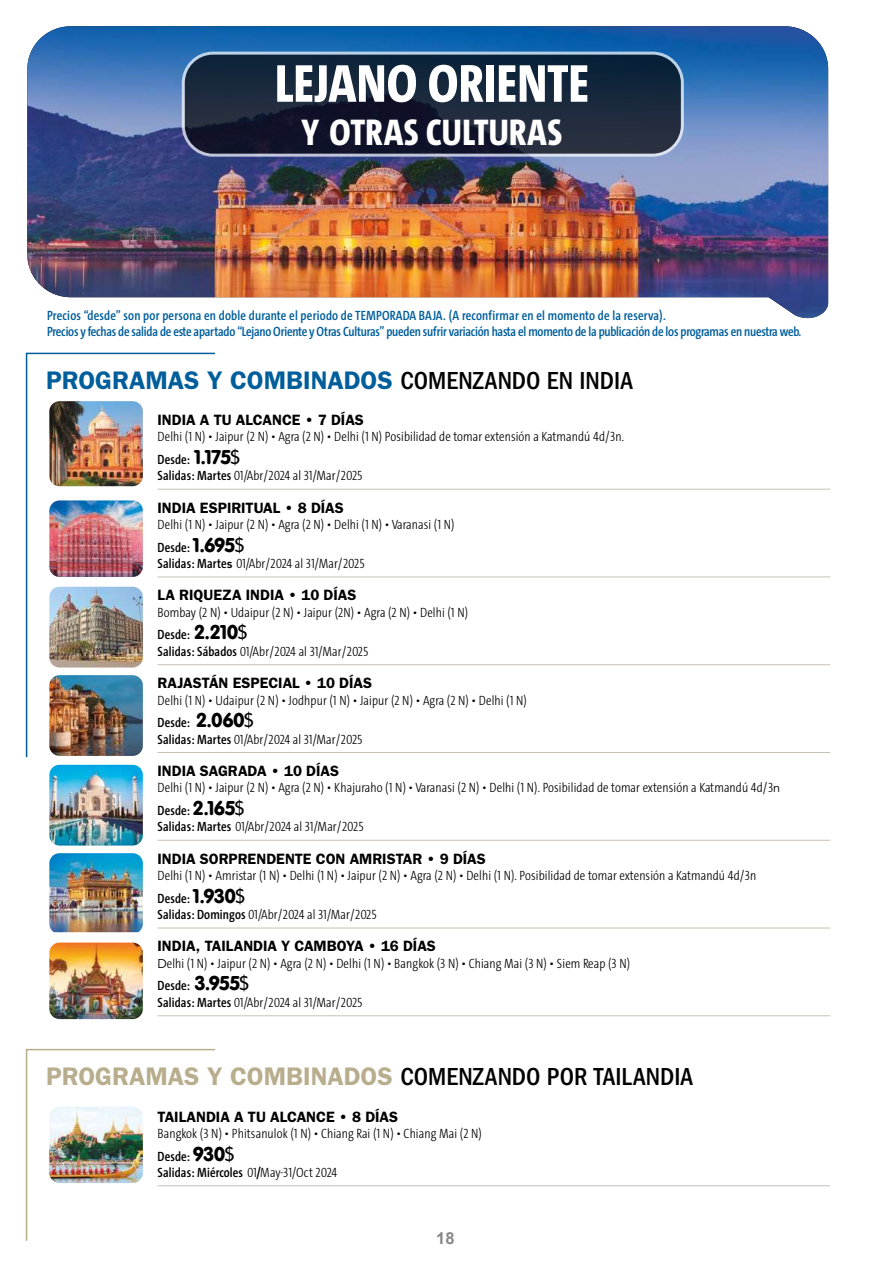
<style>
.page{position:relative;width:893px;height:1263px;background:#fff}
.page>*{position:absolute;margin:0;border:0;box-sizing:border-box;transform-origin:0 0}
.t1{font:800 54px "The Sans Cd LF8";letter-spacing:.01em;color:#fff}
.t2{font:800 37.5px "The Sans Cd LF8";letter-spacing:.015em;color:#fff}
.t3{font:500 condensed 25.5px "ITC Franklin Gothic Std";color:#020203}
.t4{font:600 25.5px "ITC Franklin Gothic Std";color:#005e9b}
.t5{font:700 16.5px "Arial";color:#878787}
.t6{font:600 15px "ITC Franklin Gothic Std";letter-spacing:-.005em;color:#000}
.t7{font:300 13.5px "The Sans Cd LF3";letter-spacing:.01em;color:#000}
.t8{font:600 13.5px/16.5px "The Sans Cd LF6";letter-spacing:-.015em;color:#005e9b}
.t9{font:600 13.5px/16.2px "The Sans Cd LF6";letter-spacing:.01em;color:#000}
.s1{font-weight:500;font-stretch:condensed;color:#020203}
.s2{font-family:"VAG Rundschrift D";font-weight:400;font-size:21px}
.s3{font-family:"VAG Rundschrift D";font-weight:300;font-size:21px}
.s4{font-family:"The Sans Cd LF6";font-weight:600}
.s5{font-family:"Avenir LT Std";font-weight:800;font-size:12.75px}
.s6{font-family:"Avenir LT Std";font-weight:400;font-size:12.75px}
.s7{font-weight:600;font-stretch:normal;color:#b8ae8d}
.s8{font-family:"The Sans Cd LF3";font-weight:300}
</style>
<div class="page">
<img style="left:27px;top:26px;width:801px;height:292px">
<hr style="left:158px;top:489px;width:672px;height:1px;background:#c7c1b8">
<hr style="left:158px;top:577px;width:672px;height:1px;background:#c7c1b8">
<hr style="left:158px;top:664px;width:672px;height:1px;background:#c7c1b8">
<hr style="left:158px;top:752px;width:672px;height:1px;background:#c7c1b8">
<hr style="left:158px;top:840px;width:672px;height:1px;background:#c7c1b8">
<hr style="left:158px;top:928px;width:672px;height:1px;background:#c7c1b8">
<hr style="left:158px;top:1015px;width:672px;height:1px;background:#c7c1b8">
<hr style="left:158px;top:1185px;width:672px;height:1px;background:#c7c1b8">
<svg style="left:25px;top:352px;width:192px;height:406px"></svg>
<svg style="left:25px;top:1048px;width:192px;height:193px"></svg>
<svg style="left:183px;top:53px;width:499px;height:102px;background:#162237"></svg>
<div style="left:182px;top:52px;width:502px;height:105px;border:3px solid #fff;border-radius:30px"></div>
<img style="left:49px;top:401px;width:94px;height:85px">
<img style="left:49px;top:675px;width:94px;height:81px">
<img style="left:49px;top:942px;width:94px;height:77px">
<img style="left:49px;top:500px;width:94px;height:77px">
<img style="left:49px;top:587px;width:94px;height:80px">
<img style="left:49px;top:765px;width:94px;height:80px">
<img style="left:49px;top:853px;width:94px;height:79px">
<img style="left:49px;top:1106px;width:94px;height:77px">
<h1 class="t1" style="left:275px;top:49px;width:315px">LEJANO ORIENTE</h1>
<h2 class="t2" style="left:301px;top:108px;width:263px">Y OTRAS CULTURAS</h2>
<p class="t8" style="left:47px;top:307px;width:755px">Precios “desde” son por persona en doble durante el periodo de TEMPORADA BAJA. (A reconfirmar en el momento de la reserva).<br>Precios y fechas de salida de este apartado “Lejano Oriente y Otras Culturas” pueden sufrir variación hasta el momento de la publicación de los programas en nuestra web.</p>
<h3 class="t4" style="left:46px;top:365px;width:588px">PROGRAMAS Y COMBINADOS <span class="s1">COMENZANDO EN INDIA</span></h3>
<p class="t6" style="left:158px;top:411px;width:208px">INDIA A TU ALCANCE • 7 DÍAS</p>
<p class="t7" style="left:158px;top:428px;width:468px">Delhi (1 N) • Jaipur (2 N) • Agra (2 N) • Delhi (1 N) Posibilidad de tomar extensión a Katmandú 4d/3n.</p>
<p class="t9" style="left:158px;top:451px;width:84px">Desde: <span class="s2">1.175</span><span class="s3">$</span></p>
<p class="t7" style="left:158px;top:467px;width:206px"><span class="s4">Salidas: Martes</span> 01/Abr/2024 al 31/Mar/2025</p>
<p class="t6" style="left:158px;top:498px;width:188px">INDIA ESPIRITUAL • 8 DÍAS</p>
<p class="t7" style="left:158px;top:516px;width:298px">Delhi (1 N) • Jaipur (2 N) • Agra (2 N) • Delhi (1 N) • Varanasi (1 N)</p>
<p class="t9" style="left:158px;top:538px;width:88px">Desde: <span class="s2">1.695</span><span class="s3">$</span></p>
<p class="t7" style="left:158px;top:555px;width:209px"><span class="s4">Salidas: Marte</span><span class="s5">s</span> 01/Abr/2024 al 31/Mar/2025</p>
<p class="t6" style="left:158px;top:586px;width:200px">LA RIQUEZA INDIA • 10 DÍAS</p>
<p class="t7" style="left:158px;top:604px;width:312px">Bombay (2 N) • Udaipur (2 N) • Jaipur (2N) • Agra (2 N) • Delhi (1 N)</p>
<p class="t9" style="left:158px;top:626px;width:91px">Desde: <span class="s2">2.210</span><span class="s3">$</span></p>
<p class="t7" style="left:158px;top:643px;width:212px"><span class="s4">Salidas: Sábados</span> 01/Abr/2024 al 31/Mar/2025</p>
<p class="t6" style="left:158px;top:674px;width:216px">RAJASTÁN ESPECIAL • 10 DÍAS</p>
<p class="t7" style="left:158px;top:691px;width:371px">Delhi (1 N) • Udaipur (2 N) • Jodhpur (1 N) • Jaipur (2 N) • Agra (2 N) • Delhi (1 N)</p>
<p class="t9" style="left:158px;top:714px;width:98px">Desde: <span class="s2">2.060</span><span class="s3">$</span></p>
<p class="t7" style="left:158px;top:730px;width:206px"><span class="s4">Salidas: Martes</span> 01/Abr/2024 al 31/Mar/2025</p>
<p class="t6" style="left:158px;top:762px;width:183px">INDIA SAGRADA • 10 DÍAS</p>
<p class="t7" style="left:158px;top:779px;width:624px">Delhi (1 N) • Jaipur (2 N) • Agra (2 N) • Khajuraho (1 N) • Varanasi (2 N) • Delhi (1 N). Posibilidad de tomar extensión a Katmandú 4d/3<span class="s6">n</span></p>
<p class="t9" style="left:158px;top:802px;width:88px">Desde: <span class="s2">2.165</span><span class="s3">$</span></p>
<p class="t7" style="left:158px;top:818px;width:208px"><span class="s4">Salidas: Martes</span> 01/Abr/2024 al 31/Mar/2025</p>
<p class="t6" style="left:158px;top:850px;width:330px">INDIA SORPRENDENTE CON AMRISTAR • 9 DÍAS</p>
<p class="t7" style="left:158px;top:867px;width:600px">Delhi (1 N) • Amristar (1 N) • Delhi (1 N) • Jaipur (2 N) • Agra (2 N) • Delhi (1 N). Posibilidad de tomar extensión a Katmandú 4d/3n</p>
<p class="t9" style="left:158px;top:889px;width:89px">Desde: <span class="s2">1.930</span><span class="s3">$</span></p>
<p class="t7" style="left:158px;top:906px;width:221px"><span class="s4">Salidas: Domingos</span> 01/Abr/2024 al 31/Mar/2025</p>
<p class="t6" style="left:158px;top:937px;width:280px">INDIA, TAILANDIA Y CAMBOYA • 16 DÍAS</p>
<p class="t7" style="left:158px;top:955px;width:474px"><span class="s6">D</span>elhi (1 N) • Jaipur (2 N) • Agra (2 N) • Delhi (1 N) • Bangkok (3 N) • Chiang Mai (3 N) • Siem Reap (3 N)</p>
<p class="t9" style="left:158px;top:977px;width:93px">Desde: <span class="s2">3.955</span><span class="s3">$</span></p>
<p class="t7" style="left:158px;top:994px;width:206px"><span class="s4">Salidas: Martes</span> 01/Abr/2024 al 31/Mar/2025</p>
<h3 class="t3" style="left:46px;top:1062px;width:649px"><span class="s7">PROGRAMAS Y COMBINADOS</span> COMENZANDO POR TAILANDIA</h3>
<p class="t6" style="left:158px;top:1108px;width:242px">TAILANDIA A TU ALCANCE • 8 DÍAS</p>
<p class="t7" style="left:158px;top:1125px;width:326px">Bangkok (3 N) • Phitsanulok (1 N) • Chiang Rai (1 N) • Chiang Mai (2 N)</p>
<p class="t9" style="left:158px;top:1147px;width:181px">Desde: <span class="s2">930</span><span class="s3">$<br></span>Salidas: Miércoles <span class="s8">01/May-31/Oct 2024</span></p>
<p class="t5" style="left:436px;top:1227px;width:20px">18</p>
</div>
